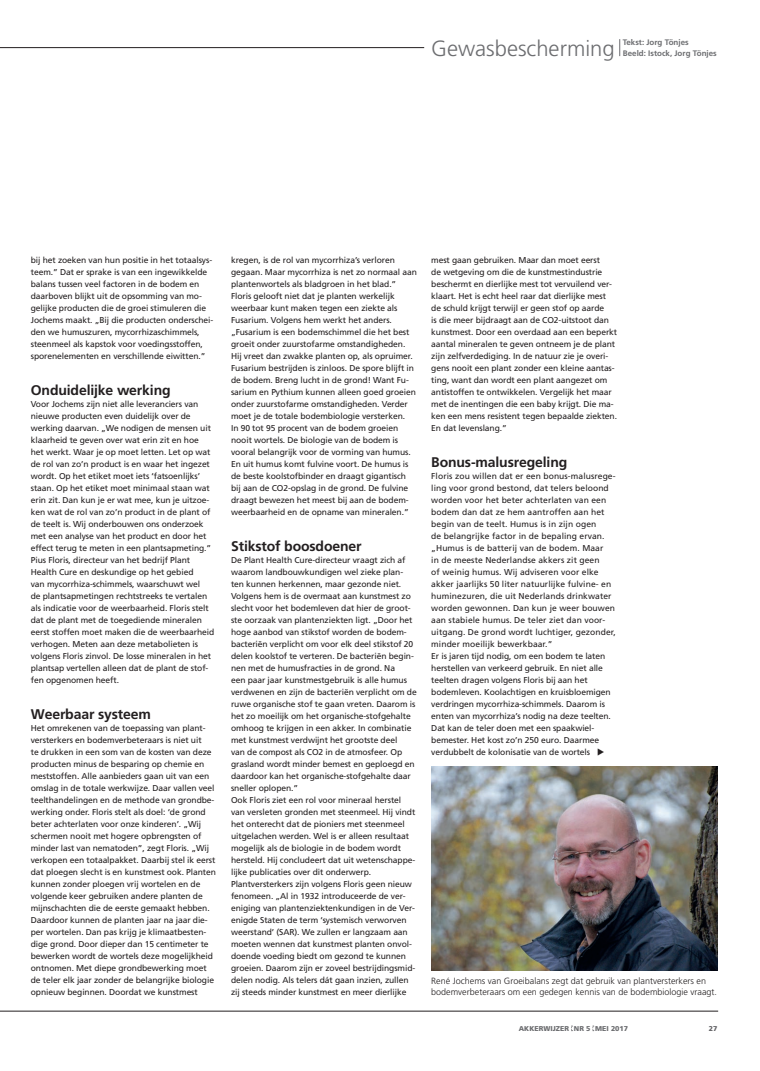
<style>
.page{position:relative;width:760px;height:1071px;background:#fff}
.page>*{position:absolute;margin:0;border:0;box-sizing:border-box;transform-origin:0 0}
.t1{font:300 22px "Frutiger LT Std";color:#6c6d70}
.t2{font:700 14px "Frutiger LT Std";letter-spacing:-.01em;color:#231f20}
.t3{font:300 9px/10.8px "Frutiger LT Std";color:#231f20}
.t4{font:8.5px/12px "Frutiger LT Std";letter-spacing:-.01em;color:#231f20}
.t5{font:8.5px/12px "Frutiger LT Std";letter-spacing:.01em;color:#231f20}
.t6{font:700 8px/10.8px "Frutiger LT Std";color:#6c6d70}
.t7{font:900 7px "Frutiger LT Std";color:#6c6d70}
.t8{font:900 7px "Frutiger LT Std";color:#636366}
</style>
<div class="page">
<hr style="left:0;top:1011px;width:717px;height:1px;background:#231f20">
<svg style="left:619px;top:39px;width:1px;height:17px"></svg>
<hr style="left:0;top:47px;width:424px;height:1px;background:#231f20">
<img style="left:431px;top:767px;width:286px;height:204px">
<h1 class="t1" style="left:431px;top:36px;width:185px">Gewasbescherming</h1>
<p class="t6" style="left:622px;top:37px;width:95px">Tekst: Jorg Tönjes<br>Beeld: Istock, Jorg Tönjes</p>
<p class="t4" style="left:31px;top:254px;width:184px">bij het zoeken van hun positie in het totaalsys&shy;teem.” Dat er sprake is van een ingewikkelde balans tussen veel factoren in de bodem en daarboven blijkt uit de opsomming van mo&shy;gelijke producten die de groei stimuleren die Jochems maakt. „Bij die producten onderschei&shy;den we humuszuren, mycorrhizaschimmels, steenmeel als kapstok voor voedingsstoffen, sporenelementen en verschillende eiwitten.”</p>
<h2 class="t2" style="left:31px;top:382px;width:141px">Onduidelijke werking</h2>
<p class="t4" style="left:31px;top:398px;width:185px">Voor Jochems zijn niet alle leveranciers van nieuwe producten even duidelijk over de werking daarvan. „We nodigen de mensen uit klaarheid te geven over wat erin zit en hoe<br>het werkt. Waar je op moet letten. Let op wat de rol van zo’n product is en waar het ingezet wordt. Op het etiket moet iets ‘fatsoenlijks’ staan. Op het etiket moet minimaal staan wat erin zit. Dan kun je er wat mee, kun je uitzoe&shy;ken wat de rol van zo’n product in de plant of de teelt is. Wij onderbouwen ons onderzoek met een analyse van het product en door het effect terug te meten in een plantsapmeting.” Pius Floris, directeur van het bedrijf Plant Health Cure en deskundige op het gebied<br>van mycorrhiza-schimmels, waarschuwt wel<br>de plantsapmetingen rechtstreeks te vertalen als indicatie voor de weerbaarheid. Floris stelt dat de plant met de toegediende mineralen eerst stoffen moet maken die de weerbaarheid verhogen. Meten aan deze metabolieten is volgens Floris zinvol. De losse mineralen in het plantsap vertellen alleen dat de plant de stof&shy;fen opgenomen heeft.</p>
<h2 class="t2" style="left:31px;top:706px;width:122px">Weerbaar systeem</h2>
<p class="t4" style="left:31px;top:722px;width:187px">Het omrekenen van de toepassing van plant&shy;versterkers en bodemverbeteraars is niet uit<br>te drukken in een som van de kosten van deze producten minus de besparing op chemie en meststoffen. Alle aanbieders gaan uit van een omslag in de totale werkwijze. Daar vallen veel teelthandelingen en de methode van grondbe&shy;werking onder. Floris stelt als doel: ‘de grond beter achterlaten voor onze kinderen’. „Wij schermen nooit met hogere opbrengsten of minder last van nematoden”, zegt Floris. „Wij verkopen een totaalpakket. Daarbij stel ik eerst dat ploegen slecht is en kunstmest ook. Planten kunnen zonder ploegen vrij wortelen en de volgende keer gebruiken andere planten de mijnschachten die de eerste gemaakt hebben.<br>Daardoor kunnen de planten jaar na jaar die&shy;per wortelen. Dan pas krijg je klimaatbesten&shy;dige grond. Door dieper dan 15 centimeter te bewerken wordt de wortels deze mogelijkheid ontnomen. Met diepe grondbewerking moet de teler elk jaar zonder de belangrijke biologie opnieuw beginnen. Doordat we kunstmest</p>
<p class="t4" style="left:231px;top:254px;width:187px">kregen, is de rol van mycorrhiza’s verloren gegaan. Maar mycorrhiza is net zo normaal aan plantenwortels als bladgroen in het blad.” Floris gelooft niet dat je planten werkelijk weerbaar kunt maken tegen een ziekte als Fusarium. Volgens hem werkt het anders. „Fusarium is een bodemschimmel die het best groeit onder zuurstofarme omstandigheden.<br>Hij vreet dan zwakke planten op, als opruimer.<br>Fusarium bestrijden is zinloos. De spore blijft in de bodem. Breng lucht in de grond! Want Fu&shy;sarium en Pythium kunnen alleen goed groeien onder zuurstofarme omstandigheden. Verder moet je de totale bodembiologie versterken.<br>In 90 tot 95 procent van de bodem groeien nooit wortels. De biologie van de bodem is vooral belangrijk voor de vorming van humus.<br>En uit humus komt fulvine voort. De humus is de beste koolstofbinder en draagt gigantisch bij aan de CO2-opslag in de grond. De fulvine draagt bewezen het meest bij aan de bodem&shy;weerbaarheid en de opname van mineralen.”</p>
<h2 class="t2" style="left:231px;top:538px;width:132px">Stikstof boosdoener</h2>
<p class="t4" style="left:231px;top:554px;width:187px">De Plant Health Cure-directeur vraagt zich af waarom landbouwkundigen wel zieke plan&shy;ten kunnen herkennen, maar gezonde niet.<br>Volgens hem is de overmaat aan kunstmest zo slecht voor het bodemleven dat hier de groot&shy;ste oorzaak van plantenziekten ligt. „Door het hoge aanbod van stikstof worden de bodem&shy;bacteriën verplicht om voor elk deel stikstof 20 delen koolstof te verteren. De bacteriën begin&shy;nen met de humusfracties in de grond. Na<br>een paar jaar kunstmestgebruik is alle humus verdwenen en zijn de bacteriën verplicht om de ruwe organische stof te gaan vreten. Daarom is het zo moeilijk om het organische-stofgehalte omhoog te krijgen in een akker. In combinatie met kunstmest verdwijnt het grootste deel<br>van de compost als CO2 in de atmosfeer. Op grasland wordt minder bemest en geploegd en daardoor kan het organische-stofgehalte daar sneller oplopen.”<br>Ook Floris ziet een rol voor mineraal herstel van versleten gronden met steenmeel. Hij vindt het onterecht dat de pioniers met steenmeel uitgelachen werden. Wel is er alleen resultaat mogelijk als de biologie in de bodem wordt hersteld. Hij concludeert dat uit wetenschappe&shy;lijke publicaties over dit onderwerp.<br>Plantversterkers zijn volgens Floris geen nieuw fenomeen. „Al in 1932 introduceerde de ver&shy;eniging van plantenziektenkundigen in de Ver&shy;enigde Staten de term ‘systemisch verworven weerstand’ (SAR). We zullen er langzaam aan moeten wennen dat kunstmest planten onvol&shy;doende voeding biedt om gezond te kunnen groeien. Daarom zijn er zoveel bestrijdingsmid&shy;delen nodig. Als telers dát gaan inzien, zullen zij steeds minder kunstmest en meer dierlijke</p>
<p class="t4" style="left:431px;top:254px;width:187px">mest gaan gebruiken. Maar dan moet eerst<br>de wetgeving om die de kunstmestindustrie beschermt en dierlijke mest tot vervuilend ver&shy;klaart. Het is echt heel raar dat dierlijke mest de schuld krijgt terwijl er geen stof op aarde<br>is die meer bijdraagt aan de CO2-uitstoot dan kunstmest. Door een overdaad aan een beperkt aantal mineralen te geven ontneem je de plant zijn zelfverdediging. In de natuur zie je overi&shy;gens nooit een plant zonder een kleine aantas&shy;ting, want dan wordt een plant aangezet om antistoffen te ontwikkelen. Vergelijk het maar met de inentingen die een baby krijgt. Die ma&shy;ken een mens resistent tegen bepaalde ziekten.<br>En dat levenslang.”</p>
<h2 class="t2" style="left:431px;top:454px;width:137px">Bonus-malusregeling</h2>
<p class="t5" style="left:431px;top:470px;width:186px">Floris zou willen dat er een bonus-malusrege&shy;ling voor grond bestond, dat telers beloond worden voor het beter achterlaten van een bodem dan dat ze hem aantroffen aan het begin van de teelt. Humus is in zijn ogen<br>de belangrijke factor in de bepaling ervan. „Humus is de batterij van de bodem. Maar<br>in de meeste Nederlandse akkers zit geen<br>of weinig humus. Wij adviseren voor elke akker jaarlijks 50 liter natuurlijke fulvine- en huminezuren, die uit Nederlands drinkwater worden gewonnen. Dan kun je weer bouwen aan stabiele humus. De teler ziet dan voor&shy;uitgang. De grond wordt luchtiger, gezonder, minder moeilijk bewerkbaar.”<br>Er is jaren tijd nodig, om een bodem te laten herstellen van verkeerd gebruik. En niet alle teelten dragen volgens Floris bij aan het bodemleven. Koolachtigen en kruisbloemigen verdringen mycorrhiza-schimmels. Daarom is enten van mycorrhiza’s nodig na deze teelten.<br>Dat kan de teler doen met een spaakwiel&shy;bemester. Het kost zo’n 250 euro. Daarmee verdubbelt de kolonisatie van de wortels ◆</p>
<p class="t3" style="left:431px;top:975px;width:287px">René Jochems van Groeibalans zegt dat gebruik van plantversterkers en bodemverbeteraars om een gedegen kennis van de bodembiologie vraagt.</p>
<p class="t7" style="left:518px;top:1024px;width:111px">AKKERWIJZER NR 5 MEI 2017</p>
<p class="t8" style="left:708px;top:1024px;width:10px">27</p>
</div>
